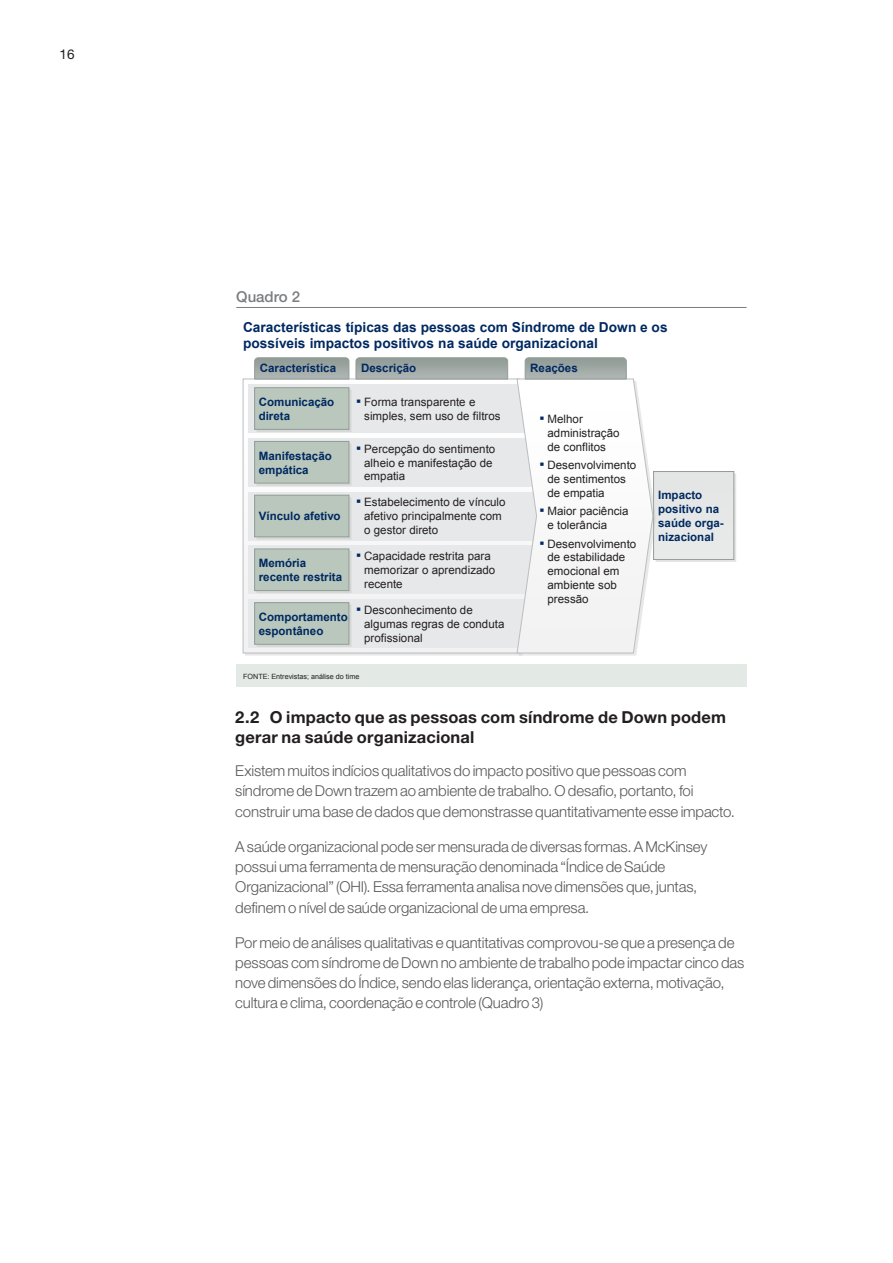
<style>
.page{position:relative;width:893px;height:1263px;background:#fff}
.page>*{position:absolute;margin:0;border:0;box-sizing:border-box;transform-origin:0 0}
.Body_Sub{font:700 16.5px/19.8px "Helvetica Neue LT Std";letter-spacing:.01em;color:#231f20}
.Body{font:300 15px/20.2px "Helvetica Neue LT Std";letter-spacing:-.01em;color:#57585a}
.Exhibit_headers{font:500 15px "Helvetica Neue LT Std";color:#7a7c7f}
.t1{font:700 13.65px/16.5px "Arial";color:#002960}
.t2{font:13.5px "Helvetica Neue LT Std";color:#231f20}
.t3{font:11.55px/14px "Arial";color:#231f20}
.t4{font:700 11.55px/14px "Arial";color:#002960}
.t5{font:7.2px "Arial";color:#231f20}
.s1{font-size:14.55px;color:#002960}
</style>
<div class="page">
<div style="left:236px;top:664px;width:511px;height:22px;background:#e3e9e4"></div>
<img style="left:734px;top:473px;width:2px;height:89px">
<svg style="left:243px;top:378px;width:273px;height:275px"></svg>
<div style="left:248px;top:384px;width:294px;height:49px;background:#e7e8e9"></div>
<img style="left:347px;top:389px;width:4px;height:43px">
<div style="left:255px;top:388px;width:94px;height:41px;background:#b9c7bc"></div>
<div style="left:254px;top:387px;width:95px;height:43px;border:1px solid #939d98"></div>
<div style="left:248px;top:545px;width:294px;height:49px;background:#e7e8e9"></div>
<img style="left:256px;top:555px;width:95px;height:38px">
<div style="left:255px;top:549px;width:94px;height:42px;background:#b9c7bc"></div>
<div style="left:254px;top:549px;width:95px;height:42px;border:1px solid #939d98"></div>
<div style="left:248px;top:492px;width:294px;height:48px;background:#e7e8e9"></div>
<img style="left:256px;top:497px;width:95px;height:42px">
<img style="left:349px;top:508px;width:2px;height:24px">
<div style="left:255px;top:495px;width:94px;height:42px;background:#b9c7bc"></div>
<div style="left:254px;top:495px;width:95px;height:42px;border:1px solid #939d98"></div>
<div style="left:248px;top:599px;width:294px;height:49px;background:#e7e8e9"></div>
<img style="left:257px;top:608px;width:94px;height:39px">
<div style="left:255px;top:603px;width:94px;height:41px;background:#b9c7bc"></div>
<div style="left:254px;top:602px;width:95px;height:43px;border:1px solid #939d98"></div>
<div style="left:248px;top:438px;width:294px;height:49px;background:#e7e8e9"></div>
<img style="left:257px;top:443px;width:94px;height:43px">
<img style="left:254px;top:483px;width:91px;height:2px">
<div style="left:255px;top:441px;width:94px;height:42px;background:#b9c7bc"></div>
<div style="left:254px;top:441px;width:95px;height:42px;border:1px solid #939d98"></div>
<svg style="left:254px;top:357px;width:95px;height:23px;background:#a0a9a5"></svg>
<svg style="left:355px;top:357px;width:153px;height:23px;background:#a0a9a5"></svg>
<svg style="left:516px;top:357px;width:218px;height:296px"></svg>
<hr style="left:236px;top:307px;width:511px;height:1px;background:#7a7c7f">
<p class="t2" style="left:60px;top:46px;width:17px">16</p>
<p class="Exhibit_headers" style="left:236px;top:288px;width:65px">Quadro 2</p>
<p class="t1" style="left:243px;top:319px;width:426px">Características típicas das pessoas com Síndrome de Down e os possíveis impactos positivos na saúde organizacional</p>
<p class="t4" style="left:260px;top:362px;width:78px">Característica</p>
<p class="t4" style="left:361px;top:362px;width:57px">Descrição</p>
<p class="t4" style="left:259px;top:395px;width:77px">Comunicação direta</p>
<p class="t3" style="left:364px;top:395px;width:138px;text-indent:-8px"><span class="s1">▪</span> Forma transparente e simples, sem uso de filtros</p>
<p class="t4" style="left:259px;top:449px;width:75px">Manifestação empática</p>
<p class="t3" style="left:364px;top:442px;width:133px;text-indent:-8px"><span class="s1">▪</span> Percepção do sentimento alheio e manifestação de empatia</p>
<p class="t4" style="left:259px;top:510px;width:83px">Vínculo afetivo</p>
<p class="t3" style="left:364px;top:495px;width:143px;text-indent:-8px"><span class="s1">▪</span> Estabelecimento de vínculo afetivo principalmente com o gestor direto</p>
<p class="t4" style="left:259px;top:556px;width:85px">Memória recente restrita</p>
<p class="t3" style="left:364px;top:549px;width:133px;text-indent:-8px"><span class="s1">▪</span> Capacidade restrita para memorizar o aprendizado recente</p>
<p class="t4" style="left:259px;top:610px;width:90px">Comportamento espontâneo</p>
<p class="t3" style="left:364px;top:603px;width:142px;text-indent:-8px"><span class="s1">▪</span> Desconhecimento de algumas regras de conduta profissional</p>
<p class="t5" style="left:243px;top:671px;width:118px">FONTE: Entrevistas; análise do time</p>
<p class="t4" style="left:530px;top:362px;width:49px">Reações</p>
<p class="t3" style="left:547px;top:413px;width:74px;text-indent:-8px"><span class="s1">▪</span> Melhor administração de conflitos</p>
<p class="t3" style="left:547px;top:458px;width:90px;text-indent:-8px"><span class="s1">▪</span> Desenvolvimento de sentimentos de empatia</p>
<p class="t3" style="left:547px;top:504px;width:83px;text-indent:-8px"><span class="s1">▪</span> Maior paciência e tolerância</p>
<p class="t3" style="left:547px;top:537px;width:90px;text-indent:-8px"><span class="s1">▪</span> Desenvolvimento de estabilidade emocional em ambiente sob pressão</p>
<p class="t4" style="left:658px;top:488px;width:67px">Impacto positivo na saúde orga&shy;nizacional</p>
<p class="Body_Sub" style="left:235px;top:707px;width:492px">2.2 O impacto que as pessoas com síndrome de Down podem gerar na saúde organizacional</p>
<p class="Body" style="left:235px;top:760px;width:501px">Existem muitos indícios qualitativos do impacto positivo que pessoas com síndrome de Down trazem ao ambiente de trabalho. O desafio, portanto, foi construir uma base de dados que demonstrasse quantitativamente esse impacto.</p>
<p class="Body" style="left:235px;top:836px;width:474px">A saúde organizacional pode ser mensurada de diversas formas. A McKinsey possui uma ferramenta de mensuração denominada “Índice de Saúde Organizacional” (OHI). Essa ferramenta analisa nove dimensões que, juntas, definem o nível de saúde organizacional de uma empresa.</p>
<p class="Body" style="left:235px;top:932px;width:511px">Por meio de análises qualitativas e quantitativas comprovou-se que a presença de pessoas com síndrome de Down no ambiente de trabalho pode impactar cinco das nove dimensões do Índice, sendo elas liderança, orientação externa, motivação, cultura e clima, coordenação e controle (Quadro 3)</p>
</div>
